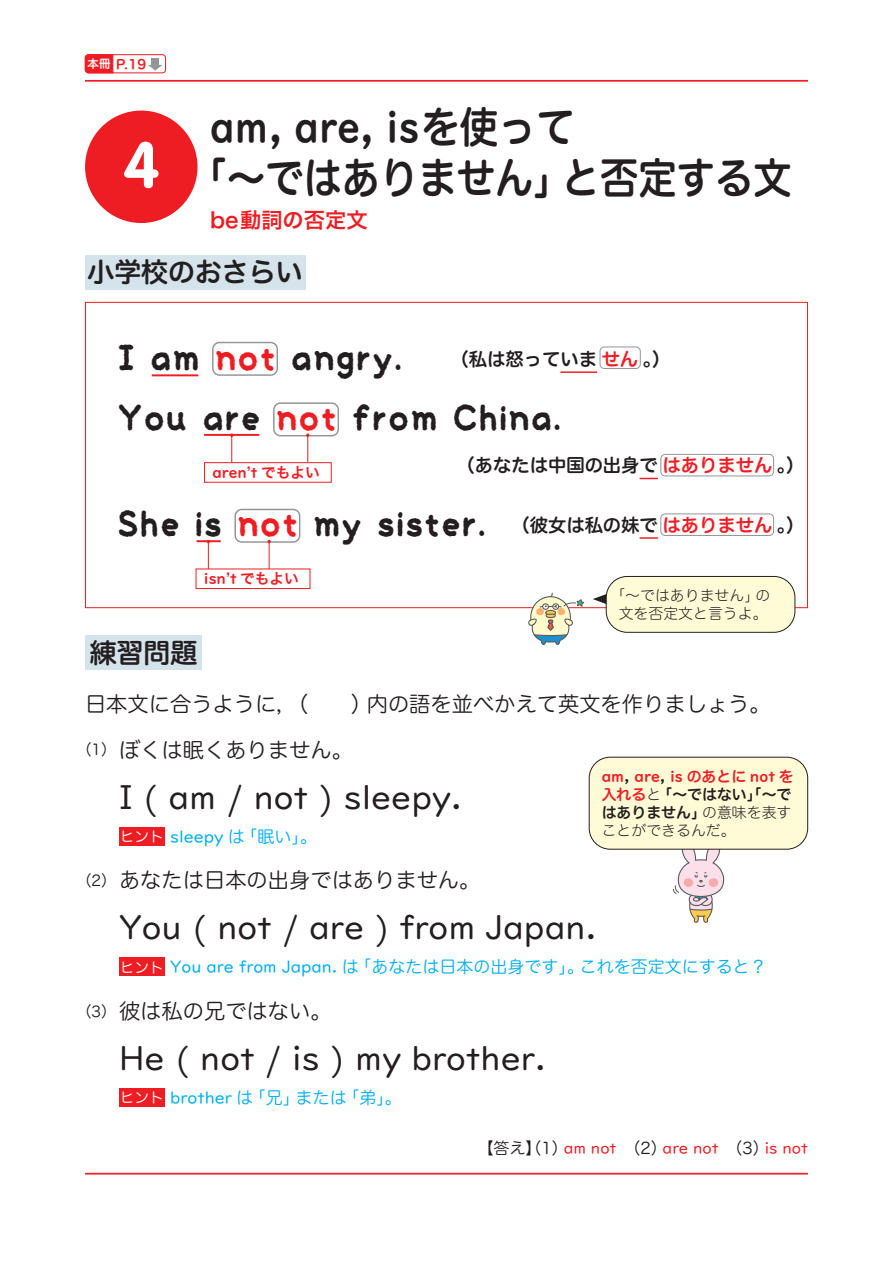
<style>
.page{position:relative;width:893px;height:1263px;background:#fff}
.page>*{position:absolute;margin:0;border:0;box-sizing:border-box;transform-origin:0 0}
.t1{font:700 63.75px "VAG Rounded Std";color:#fff}
.t2{font:43.65px "Kodomo Rounded";letter-spacing:-.14em;color:#231f20;scale:.9 1}
.t3{font:42.45px "Hira Maru Std W6";color:#231f20;scale:.9 1}
.t4{font:700 42.45px "UD Digi Kyokasho Std N";color:#231f20;scale:.9 1}
.t5{font:34.05px "UD Digi Kyokasho Std N";color:#231f20}
.t6{font:26.85px "Hira Maru Std W6";color:#231f20}
.t7{font:21.3px/45.8px "Hira Maru Std W3";color:#231f20}
.t8{font:21.3px "Hira Kaku Pro W6";color:#ee1d23}
.t9{font:18.3px "Hira Maru Std W6";color:#231f20}
.t10{font:16.95px "Hira Maru Std W3";color:#00aeef}
.t11{font:16.95px "UD Digi Kyokasho Std N";color:#00aeef}
.t12{font:15.9px "UD Digi Kyokasho Std N";color:#ee1d23}
.t13{font:14.85px/18px "Hira Maru Std W2";color:#231f20;text-align:center}
.t14{font:14.85px/18px "Hira Maru Std W6";color:#231f20}
.t15{font:700 14.85px "UD Digi Kyokasho Std N";color:#ee1d23}
.t16{font:700 14.7px "UD Digi Kyokasho Std N";color:#ee1d23}
.t17{font:14.7px "Hira Maru Std W3";color:#fff}
.t18{font:14.7px "Hira Kaku Pro W6";color:#ee1d23}
.t19{font:12.75px "Hira Maru Std W6";color:#ee1d23}
.s1{font-size:11.55px;color:#fff}
.s2{font-family:"Hira Maru Std W6";font-weight:400}
.s3{color:#ee1d23}
.s4{font-family:"Hira Kaku Pro W6";font-weight:400}
.s5{font-family:"UD Digi Kyokasho Std N";font-weight:700}
.s6{font-size:14.85px}
.s7{font-family:"Hira Maru Std W3"}
.s8{font-family:"UD Digi Kyokasho Std N"}
.s9{font-family:"Hira Maru Std W3";color:#231f20}
.s10{color:#231f20}
.s11{font-family:"Hira Maru Std W2"}
</style>
<div class="page">
<hr style="left:85px;top:80px;width:723px;height:2px;background:#ee1d23">
<hr style="left:85px;top:1173px;width:723px;height:1px;background:#ee1d23">
<div style="left:85px;top:54px;width:81px;height:19px;border:1px solid #ee1d23;border-radius:3px"></div>
<svg style="left:85px;top:54px;width:28px;height:19px"></svg>
<div style="left:85px;top:111px;width:113px;height:112px;background:#ee1d23;border-radius:50%"></div>
<div style="left:85px;top:255px;width:220px;height:34px;background:#d5e3ea"></div>
<div style="left:85px;top:636px;width:117px;height:34px;background:#d5e3ea"></div>
<svg style="left:148px;top:65px;width:14px;height:6px"></svg>
<div style="left:152px;top:58px;width:7px;height:7px;background:#939598"></div>
<div style="left:119px;top:827px;width:46px;height:18px;background:#ee1d23"></div>
<div style="left:119px;top:958px;width:46px;height:18px;background:#ee1d23"></div>
<div style="left:119px;top:1088px;width:46px;height:19px;background:#ee1d23"></div>
<hr style="left:152px;top:374px;width:46px;height:2px;background:#ee1d23">
<hr style="left:560px;top:371px;width:37px;height:2px;background:#ee1d23">
<hr style="left:204px;top:434px;width:55px;height:2px;background:#ee1d23">
<svg style="left:640px;top:478px;width:18px;height:1px"></svg>
<hr style="left:197px;top:540px;width:24px;height:2px;background:#ee1d23">
<svg style="left:640px;top:537px;width:18px;height:2px"></svg>
<div style="left:212px;top:342px;width:66px;height:34px;border:1px solid #939598;border-radius:7px"></div>
<div style="left:599px;top:346px;width:42px;height:23px;border:1px solid #939598;border-radius:4px"></div>
<div style="left:273px;top:402px;width:66px;height:34px;border:1px solid #939598;border-radius:7px"></div>
<hr style="left:307px;top:435px;width:1px;height:33px;background:#ee1d23">
<hr style="left:231px;top:435px;width:1px;height:33px;background:#ee1d23">
<div style="left:205px;top:463px;width:126px;height:19px;background:#fff"></div>
<div style="left:204px;top:462px;width:128px;height:21px;border:1px solid #ee1d23"></div>
<div style="left:660px;top:454px;width:114px;height:22px;border:1px solid #939598;border-radius:4px"></div>
<div style="left:234px;top:509px;width:66px;height:34px;border:1px solid #939598;border-radius:7px"></div>
<hr style="left:269px;top:541px;width:1px;height:33px;background:#ee1d23">
<hr style="left:208px;top:541px;width:1px;height:33px;background:#ee1d23">
<div style="left:196px;top:569px;width:114px;height:19px;background:#fff"></div>
<div style="left:196px;top:568px;width:114px;height:21px;border:1px solid #ee1d23"></div>
<div style="left:660px;top:513px;width:114px;height:23px;border:1px solid #939598;border-radius:4px"></div>
<svg style="left:593px;top:594px;width:13px;height:12px"></svg>
<svg style="left:527px;top:592px;width:58px;height:53px"></svg>
<div style="left:606px;top:576px;width:189px;height:56px;background:#fffbd6;border-radius:21px"></div>
<div style="left:606px;top:576px;width:189px;height:56px;border:1px solid #231f20;border-radius:21px"></div>
<svg style="left:672px;top:849px;width:53px;height:74px"></svg>
<div style="left:589px;top:757px;width:219px;height:92px;background:#fffbd6;border-radius:21px"></div>
<div style="left:589px;top:757px;width:219px;height:92px;border:1px solid #231f20;border-radius:21px"></div>
<p class="t19" style="left:88px;top:54px;width:60px"><span class="s1">本冊</span> P.19</p>
<h1 class="t1" style="left:123px;top:128px;width:38px">4</h1>
<h3 class="t4" style="left:210px;top:94px;width:406px">am, are, is<span class="s2">を使って</span></h3>
<h3 class="t3" style="left:189px;top:146px;width:671px">「～ではありません」と否定する文</h3>
<p class="t8" style="left:210px;top:201px;width:159px">be動詞の否定文</p>
<p class="t6" style="left:87px;top:252px;width:217px">小学校のおさらい</p>
<h2 class="t2" style="left:119px;top:336px;width:325px">I am <span class="s3">not</span> angry.</h2>
<p class="t9" style="left:405px;top:345px;width:267px">　　　（私は怒っていま<span class="s3">せん</span>。）</p>
<h2 class="t2" style="left:119px;top:395px;width:502px">You are <span class="s3">not</span> from China.</h2>
<p class="t9" style="left:456px;top:451px;width:349px">（あなたは中国の出身で<span class="s3">はありません</span>。）</p>
<h2 class="t2" style="left:119px;top:501px;width:418px">She is <span class="s3">not</span> my sister.</h2>
<p class="t9" style="left:511px;top:511px;width:294px">（彼女は私の妹で<span class="s3">はありません</span>。）</p>
<p class="t16" style="left:212px;top:461px;width:109px">aren<span class="s4">ʼ</span>t <span class="s4">でもよい</span></p>
<p class="t18" style="left:204px;top:565px;width:97px"><span class="s5">isn</span>ʼ<span class="s5">t</span> でもよい</p>
<p class="t6" style="left:90px;top:633px;width:109px">練習問題</p>
<p class="t13" style="left:610px;top:586px;width:161px">「～ではありません」の文を否定文と言うよ。</p>
<p class="t7" style="left:77px;top:681px;width:695px;text-indent:8px">日本文に合うように，（　　）内の語を並べかえて英文を作りましょう。<span class="s6">（1）</span> ぼくは眠くありません。</p>
<h3 class="t5" style="left:119px;top:771px;width:344px">I ( am / not ) sleepy.</h3>
<p class="t11" style="left:170px;top:823px;width:149px">sleepy <span class="s7">は「眠い」。</span></p>
<p class="t7" style="left:77px;top:857px;width:405px"><span class="s6">（2）</span> あなたは日本の出身ではありません。</p>
<h3 class="t5" style="left:119px;top:901px;width:479px">You ( not / are ) from Japan.</h3>
<p class="t10" style="left:170px;top:954px;width:598px"><span class="s8">You are from Japan.</span> は「あなたは日本の出身です」。これを否定文にすると？</p>
<p class="t7" style="left:77px;top:988px;width:256px"><span class="s6">（3）</span> 彼は私の兄ではない。</p>
<h3 class="t5" style="left:119px;top:1032px;width:428px">He ( not / is ) my brother.</h3>
<p class="t10" style="left:170px;top:1085px;width:233px"><span class="s8">brother</span> は「兄」または「弟」。</p>
<p class="t12" style="left:478px;top:1136px;width:332px"><span class="s9">【答え】（1）</span>am not <span class="s9">（2）</span>are not <span class="s9">（3）</span>is not</p>
<p class="t15" style="left:602px;top:765px;width:193px">am<span class="s10">,</span> are<span class="s10">,</span> is <span class="s2">のあとに</span> not <span class="s2">を</span></p>
<p class="t14" style="left:602px;top:785px;width:191px"><span class="s3">入れる</span><span class="s11">と</span>「～ではない」「～ではありません」<span class="s11">の意味を表す</span></p>
<p class="t13" style="left:602px;top:821px;width:135px">ことができるんだ。</p>
<p class="t17" style="left:120px;top:825px;width:46px">ヒント</p>
<p class="t17" style="left:120px;top:956px;width:46px">ヒント</p>
<p class="t17" style="left:120px;top:1087px;width:46px">ヒント</p>
</div>
